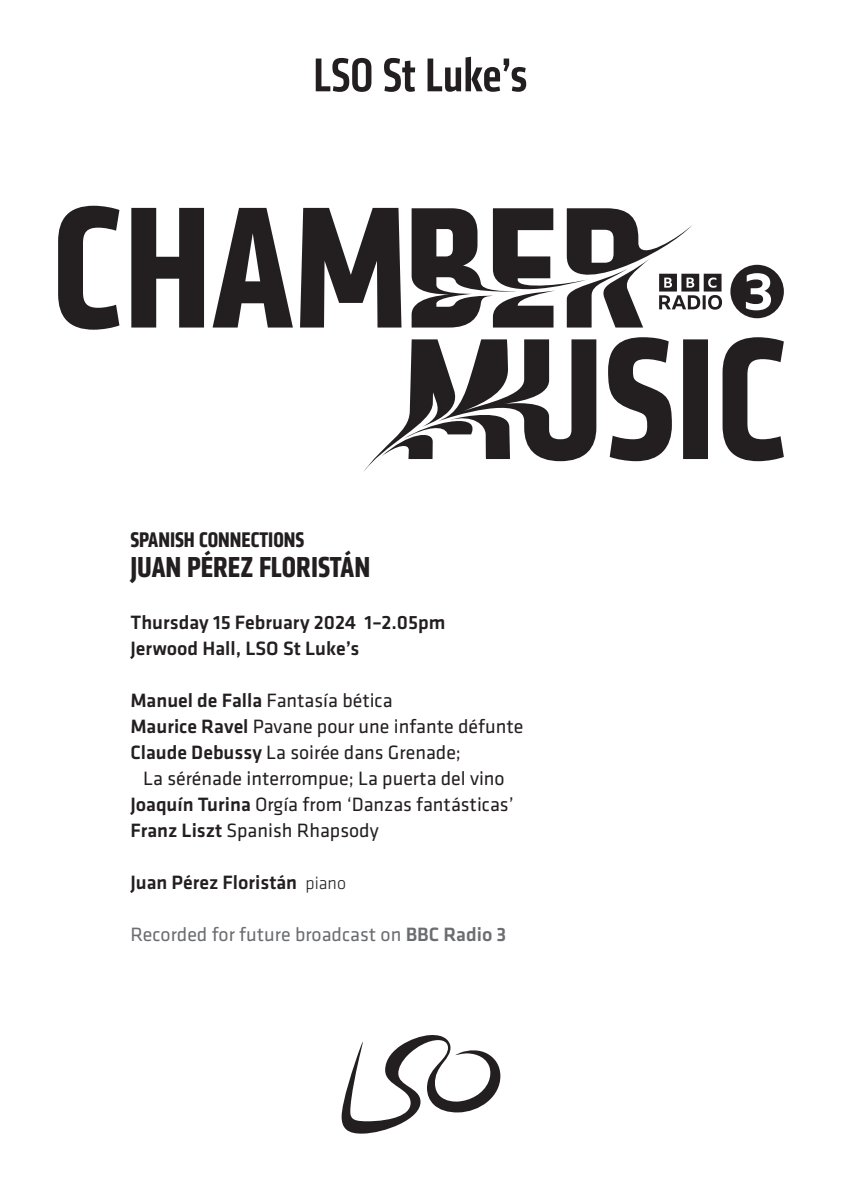
<style>
.page{position:relative;width:842px;height:1191px;background:#fff}
.page>*{position:absolute;margin:0;border:0;box-sizing:border-box;transform-origin:0 0}
.t1{font:700 30px "Klavika Condensed";color:#231f20}
.t2{font:700 22px "Klavika Condensed";color:#231f20}
.t3{font:20px "Klavika";color:#231f20}
.t4{font:500 20px/26px "Klavika";color:#231f20}
.t5{font:20px "Klavika";color:#6c6d70}
.s1{font-weight:500}
.s2{font-weight:300;font-size:18px}
</style>
<div class="page">
<svg style="left:341px;top:1035px;width:159px;height:98px"></svg>
<svg style="left:316px;top:57px;width:210px;height:35px"></svg>
<svg style="left:58px;top:206px;width:726px;height:265px"></svg>
<svg style="left:659px;top:265px;width:125px;height:53px"></svg>
<p class="t2" style="left:130px;top:525px;width:175px">SPANISH CONNECTIONS</p>
<p class="t1" style="left:130px;top:547px;width:241px">JUAN PÉREZ FLORISTÁN</p>
<p class="t4" style="left:130px;top:609px;width:317px">Thursday 15 February 2024 1–2.05pm<br>Jerwood Hall, LSO St Luke’s</p>
<p class="t3" style="left:130px;top:687px;width:264px"><span class="s1">Manuel de Falla</span> Fantasía bética</p>
<p class="t3" style="left:130px;top:713px;width:395px"><span class="s1">Maurice Ravel</span> Pavane pour une infante défunte</p>
<p class="t3" style="left:130px;top:739px;width:332px"><span class="s1">Claude Debussy</span> La soirée dans Grenade;</p>
<p class="t3" style="left:143px;top:765px;width:363px">La sérénade interrompue; La puerta del vino</p>
<p class="t3" style="left:130px;top:791px;width:385px"><span class="s1">Joaquín Turina</span> Orgía from ‘Danzas fantásticas’</p>
<p class="t3" style="left:130px;top:817px;width:250px"><span class="s1">Franz Liszt</span> Spanish Rhapsody</p>
<p class="t4" style="left:130px;top:869px;width:217px">Juan Pérez Floristán <span class="s2">piano</span></p>
<p class="t5" style="left:130px;top:921px;width:378px">Recorded for future broadcast on <span class="s1">BBC Radio 3</span></p>
</div>
